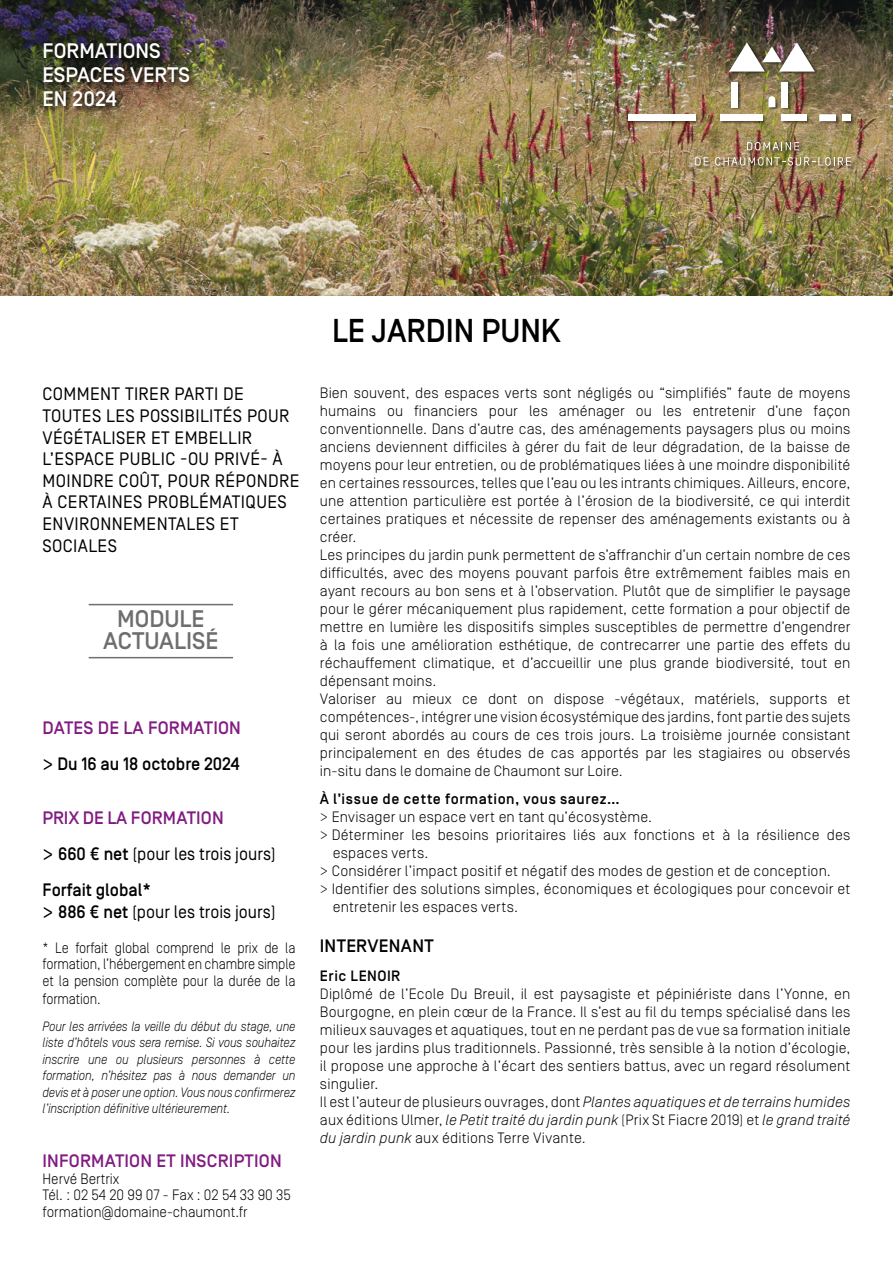
<style>
.page{position:relative;width:893px;height:1263px;background:#fff}
.page>*{position:absolute;margin:0;border:0;box-sizing:border-box;transform-origin:0 0}
.t1{font:500 33px "Simplon BP";color:#000;scale:.96 1}
.t2{font:500 24px/22px "Simplon BP";color:#6e6e6e;text-align:center}
.t3{font:500 21px/24px "Simplon BP";color:#fff}
.t4{font:18px/21.6px "Simplon BP Regular";letter-spacing:.02em;color:#000}
.t5{font:18px "Simplon BP Regular";color:#000;scale:.95 1}
.t6{font:500 18px/36px "Simplon BP";color:#000;scale:.95 1}
.t7{font:500 18px "Simplon BP";letter-spacing:.01em;color:#821b81}
.t8{font:500 18px "Simplon BP";letter-spacing:.02em;color:#000}
.t9{font:300 15px/18px "Simplon BP";letter-spacing:.005em;color:#000}
.t10{font:300 15px/16.5px "Simplon BP";letter-spacing:.005em;color:#000;text-align:justify;scale:.9 1}
.t11{font:300 15px/16.5px "Simplon BP";letter-spacing:.005em;color:#000;scale:.95 1}
.t12{font:500 15px "Simplon BP";letter-spacing:.035em;color:#000}
.t13{font:italic 300 13.5px/16.5px "Simplon BP";letter-spacing:-.01em;color:#000;text-align:justify;scale:.9 1}
.s1{font-style:italic}
.s2{color:#821b81}
.s3{font-family:"Simplon BP Regular";font-weight:400;font-size:21px}
.s4{font-size:21px}
.s5{font-family:"Simplon BP";font-weight:500}
</style>
<div class="page">
<img style="left:0;top:0;width:893px;height:296px">
<div style="left:627px;top:42px;width:227px;height:127px;background:#000;opacity:.5"></div>
<svg style="left:729px;top:42px;width:86px;height:30px"></svg>
<div style="left:628px;top:114px;width:67px;height:7px;background:#fff"></div>
<div style="left:781px;top:82px;width:7px;height:25px;background:#fff"></div>
<div style="left:781px;top:114px;width:26px;height:7px;background:#fff"></div>
<div style="left:842px;top:114px;width:9px;height:7px;background:#fff"></div>
<svg style="left:819px;top:114px;width:17px;height:7px"></svg>
<div style="left:720px;top:114px;width:42px;height:7px;background:#fff"></div>
<div style="left:731px;top:82px;width:7px;height:25px;background:#fff"></div>
<svg style="left:768px;top:96px;width:7px;height:11px"></svg>
<svg style="left:747px;top:142px;width:52px;height:8px"></svg>
<svg style="left:695px;top:157px;width:13px;height:8px"></svg>
<svg style="left:715px;top:157px;width:136px;height:9px"></svg>
<div style="left:43px;top:42px;width:153px;height:72px;background:#000;opacity:.75"></div>
<hr style="left:89px;top:604px;width:144px;height:1px;background:#6e6e6e">
<hr style="left:89px;top:657px;width:144px;height:1px;background:#6e6e6e">
<h3 class="t3" style="left:43px;top:39px;width:149px">FORMATIONS<br>ESPACES VERTS<br>EN 2024</h3>
<h1 class="t1" style="left:332px;top:311px;width:240px">LE JARDIN PUNK</h1>
<p class="t4" style="left:43px;top:383px;width:258px">COMMENT TIRER PARTI DE<br>TOUTES LES POSSIBILITÉS POUR<br>VÉGÉTALISER ET EMBELLIR<br>L’ESPACE PUBLIC -OU PRIVÉ- À<br>MOINDRE COÛT, POUR RÉPONDRE<br>À CERTAINES PROBLÉMATIQUES<br>ENVIRONNEMENTALES ET<br>SOCIALES</p>
<p class="t9" style="left:320px;top:384px;width:532px">Bien souvent, des espaces verts sont négligés ou “simplifiés” faute de moyens humains ou financiers pour les aménager ou les entretenir d’une façon conventionnelle. Dans d’autre cas, des aménagements paysagers plus ou moins anciens deviennent difficiles à gérer du fait de leur dégradation, de la baisse de moyens pour leur entretien, ou de problématiques liées à une moindre disponibilité en certaines ressources, telles que l’eau ou les intrants chimiques. Ailleurs, encore, une attention particulière est portée à l’érosion de la biodiversité, ce qui interdit certaines pratiques et nécessite de repenser des aménagements existants ou à créer.<br>Les principes du jardin punk permettent de s’affranchir d’un certain nombre de ces difficultés, avec des moyens pouvant parfois être extrêmement faibles mais en ayant recours au bon sens et à l’observation. Plutôt que de simplifier le paysage pour le gérer mécaniquement plus rapidement, cette formation a pour objectif de mettre en lumière les dispositifs simples susceptibles de permettre d’engendrer à la fois une amélioration esthétique, de contrecarrer une partie des effets du réchauffement climatique, et d’accueillir une plus grande biodiversité, tout en dépensant moins.<br>Valoriser au mieux ce dont on dispose -végétaux, matériels, supports et compétences-, intégrer une vision écosystémique des jardins, font partie des sujets qui seront abordés au cours de ces trois jours. La troisième journée consistant principalement en des études de cas apportés par les stagiaires ou observés in-situ dans le domaine de Chaumont sur Loire.</p>
<p class="t12" style="left:320px;top:790px;width:301px">À l’issue de cette formation, vous saurez…</p>
<p class="t9" style="left:320px;top:808px;width:334px">&gt; Envisager un espace vert en tant qu’écosystème.</p>
<p class="t9" style="left:320px;top:826px;width:532px">&gt; Déterminer les besoins prioritaires liés aux fonctions et à la résilience des</p>
<p class="t9" style="left:333px;top:844px;width:97px">espaces verts.</p>
<p class="t9" style="left:320px;top:862px;width:512px">&gt; Considérer l’impact positif et négatif des modes de gestion et de conception.</p>
<p class="t9" style="left:320px;top:880px;width:532px">&gt; Identifier des solutions simples, économiques et écologiques pour concevoir et</p>
<p class="t9" style="left:333px;top:898px;width:187px">entretenir les espaces verts.</p>
<p class="t8" style="left:320px;top:935px;width:115px">INTERVENANT</p>
<p class="t12" style="left:320px;top:967px;width:82px">Eric LENOIR</p>
<p class="t9" style="left:320px;top:984px;width:532px">Diplômé de l’Ecole Du Breuil, il est paysagiste et pépiniériste dans l’Yonne, en Bourgogne, en plein cœur de la France. Il s’est au fil du temps spécialisé dans les milieux sauvages et aquatiques, tout en ne perdant pas de vue sa formation initiale pour les jardins plus traditionnels. Passionné, très sensible à la notion d’écologie, il propose une approche à l’écart des sentiers battus, avec un regard résolument singulier.<br>Il est l’auteur de plusieurs ouvrages, dont <span class="s1">Plantes aquatiques et de terrains humides </span>aux éditions Ulmer, <span class="s1">le Petit traité du jardin punk</span> (Prix St Fiacre 2019) et <span class="s1">le grand traité du jardin punk</span> aux éditions Terre Vivante.</p>
<h2 class="t2" style="left:103px;top:608px;width:117px">MODULE<br>ACTUALISÉ</h2>
<p class="t6" style="left:43px;top:710px;width:210px"><span class="s2">DATES DE LA FORMATION </span><span class="s3">&gt;</span> Du 16 au 18 octobre 2024</p>
<p class="t7" style="left:43px;top:807px;width:183px">PRIX DE LA FORMATION</p>
<p class="t5" style="left:43px;top:843px;width:247px"><span class="s4">&gt;</span> <span class="s5">660 € net</span> (pour les trois jours)</p>
<p class="t6" style="left:43px;top:872px;width:116px">Forfait global*</p>
<p class="t5" style="left:43px;top:902px;width:247px"><span class="s4">&gt;</span> <span class="s5">886 € net</span> (pour les trois jours)</p>
<p class="t10" style="left:43px;top:939px;width:283px">* Le forfait global comprend le prix de la formation, l’hébergement en chambre simple et la pension complète pour la durée de la</p>
<p class="t10" style="left:43px;top:990px;width:66px">formation.</p>
<p class="t13" style="left:43px;top:1018px;width:283px">Pour les arrivées la veille du début du stage, une liste d’hôtels vous sera remise. Si vous souhaitez inscrire une ou plusieurs personnes à cette formation, n’hésitez pas à nous demander un devis et à poser une option. Vous nous confirmerez l’inscription définitive ultérieurement.</p>
<p class="t7" style="left:43px;top:1151px;width:241px">INFORMATION ET INSCRIPTION</p>
<p class="t11" style="left:43px;top:1170px;width:263px">Hervé Bertrix<br>Tél. : 02 54 20 99 07 - Fax : 02 54 33 90 35 formation@domaine-chaumont.fr</p>
</div>
